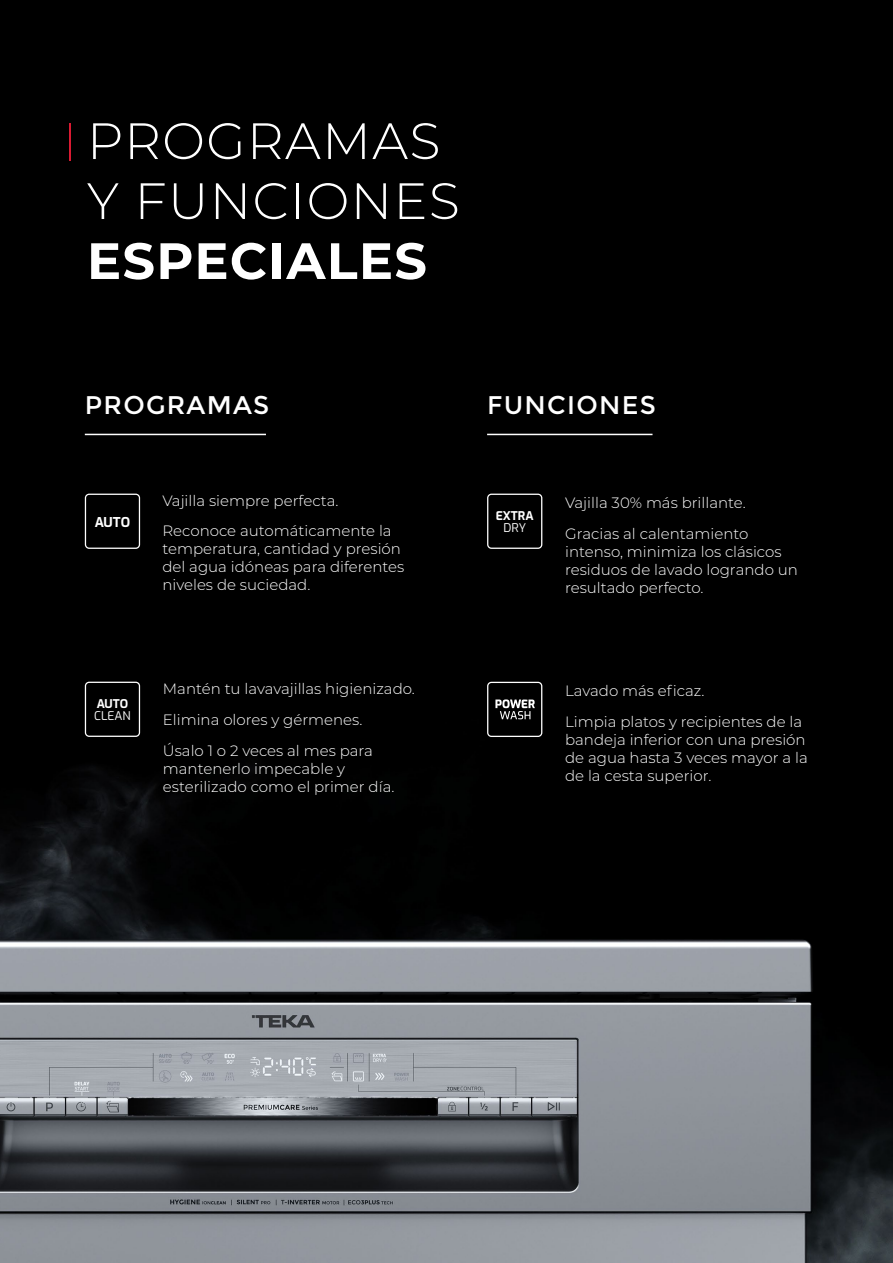
<style>
.page{position:relative;width:893px;height:1263px;background:#fff}
.page>*{position:absolute;margin:0;border:0;box-sizing:border-box;transform-origin:0 0}
.t1{font:300 51px/60px "Montserrat";letter-spacing:.025em;color:#fff}
.t2{font:700 51px "Montserrat";letter-spacing:.025em;color:#fff}
.t3{font:25.5px "Montserrat";letter-spacing:.05em;color:#fff}
.t4{font:300 15px/18px "Montserrat";color:#fff}
.t5{font:700 13.5px "Exo";color:#fff}
.t6{font:700 12px "Exo";color:#fff}
.t7{font:12px "Exo";color:#fff}
</style>
<div class="page">
<img style="left:0;top:0;width:893px;height:1263px">
<svg style="left:487px;top:682px;width:55px;height:55px;background:#2c2c2c"></svg>
<div style="left:81px;top:434px;width:185px;height:5px;background:#000;opacity:.65"></div>
<hr style="left:85px;top:434px;width:181px;height:1px;background:#fff">
<div style="left:483px;top:434px;width:169px;height:5px;background:#000;opacity:.65"></div>
<hr style="left:487px;top:434px;width:165px;height:1px;background:#fff">
<svg style="left:487px;top:494px;width:55px;height:55px;background:#131313"></svg>
<svg style="left:85px;top:682px;width:55px;height:55px;background:#141414"></svg>
<svg style="left:85px;top:494px;width:55px;height:55px;background:#131313"></svg>
<hr style="left:69px;top:123px;width:2px;height:38px;background:#da1a32">
<h1 class="t1" style="left:87px;top:109px;width:374px">PROGRAMAS<br>Y FUNCIONES</h1>
<h1 class="t2" style="left:87px;top:224px;width:341px">ESPECIALES</h1>
<h2 class="t3" style="left:85px;top:390px;width:186px">PROGRAMAS</h2>
<h2 class="t3" style="left:487px;top:390px;width:170px">FUNCIONES</h2>
<p class="t5" style="left:95px;top:511px;width:37px">AUTO</p>
<p class="t4" style="left:162px;top:484px;width:231px;line-height:30.8px">Vajilla siempre perfecta.<br>Reconoce automáticamente la</p>
<p class="t4" style="left:162px;top:540px;width:243px">temperatura, cantidad y presión del agua idóneas para diferentes niveles de suciedad.</p>
<p class="t6" style="left:97px;top:695px;width:33px">AUTO</p>
<p class="t7" style="left:94px;top:707px;width:38px">CLEAN</p>
<p class="t4" style="left:163px;top:673px;width:253px;line-height:30.8px">Mantén tu lavavajillas higienizado.<br>Elimina olores y gérmenes.<br>Úsalo 1 o 2 veces al mes para</p>
<p class="t4" style="left:163px;top:759px;width:233px">mantenerlo impecable y esterilizado como el primer día.</p>
<p class="t6" style="left:496px;top:507px;width:39px">EXTRA</p>
<p class="t7" style="left:503px;top:519px;width:24px">DRY</p>
<p class="t4" style="left:565px;top:487px;width:185px;line-height:30.8px">Vajilla 30% más brillante.<br>Gracias al calentamiento</p>
<p class="t4" style="left:565px;top:542px;width:234px">intenso, minimiza los clásicos residuos de lavado logrando un resultado perfecto.</p>
<p class="t4" style="left:565px;top:675px;width:239px;line-height:30.8px">Lavado más eficaz.<br>Limpia platos y recipientes de la</p>
<p class="t4" style="left:565px;top:730px;width:244px">bandeja inferior con una presión de agua hasta 3 veces mayor a la de la cesta superior.</p>
</div>
